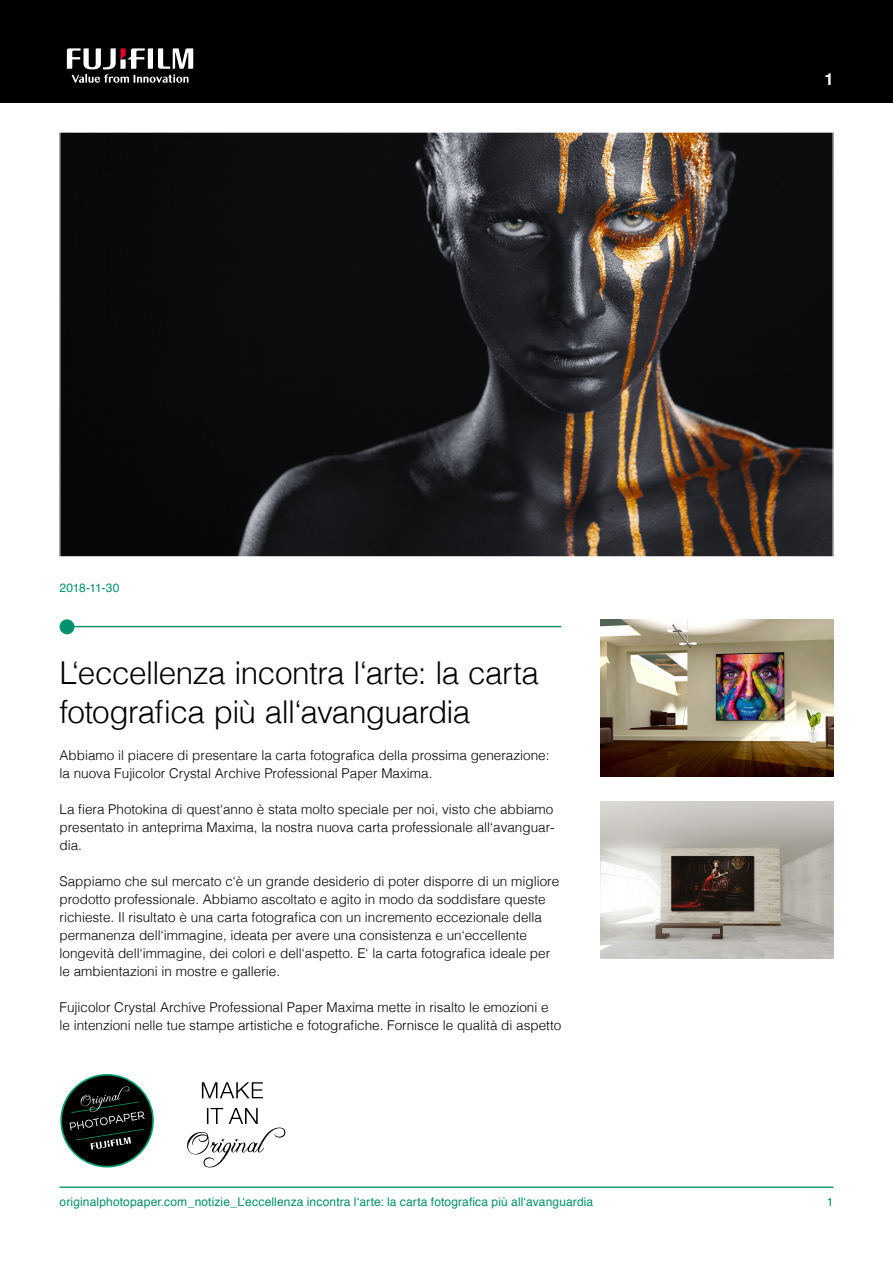
<style>
.page{position:relative;width:893px;height:1263px;background:#fff}
.page>*{position:absolute;margin:0;border:0;box-sizing:border-box;transform-origin:0 0}
.t1{font:300 31.5px/39px "Helvetica";letter-spacing:-.015em;color:#000}
.t2{font:700 16.5px "Helvetica";color:#fff}
.t3{font:300 13.5px/18px "Helvetica";color:#000}
.t4{font:12px "Helvetica";letter-spacing:.01em;color:#01916d}
</style>
<div class="page">
<div style="left:0;top:0;width:893px;height:102px;background:#000"></div>
<img style="left:62px;top:134px;width:769px;height:421px">
<svg style="left:67px;top:48px;width:126px;height:35px"></svg>
<svg style="left:60px;top:1074px;width:94px;height:94px"></svg>
<svg style="left:202px;top:1082px;width:61px;height:16px"></svg>
<svg style="left:187px;top:1108px;width:98px;height:59px"></svg>
<hr style="left:60px;top:1186px;width:773px;height:2px;background:#01916d">
<hr style="left:61px;top:626px;width:500px;height:1px;background:#01916d">
<div style="left:60px;top:619px;width:14px;height:15px;background:#01916d;border-radius:50%"></div>
<img style="left:600px;top:619px;width:233px;height:157px">
<img style="left:600px;top:801px;width:233px;height:157px">
<p class="t4" style="left:60px;top:578px;width:61px">2018-11-30</p>
<h1 class="t1" style="left:60px;top:651px;width:481px">L‘eccellenza incontra l‘arte: la carta fotografica più all‘avanguardia</h1>
<p class="t3" style="left:60px;top:745px;width:491px">Abbiamo il piacere di presentare la carta fotografica della prossima generazione: la nuova Fujicolor Crystal Archive Professional Paper Maxima.</p>
<p class="t3" style="left:60px;top:799px;width:497px;text-align:justify">La fiera Photokina di quest‘anno è stata molto speciale per noi, visto che abbiamo presentato in anteprima Maxima, la nostra nuova carta professionale all‘avanguar&shy;dia.</p>
<p class="t3" style="left:60px;top:871px;width:501px">Sappiamo che sul mercato c‘è un grande desiderio di poter disporre di un migliore prodotto professionale. Abbiamo ascoltato e agito in modo da soddisfare queste richieste. Il risultato è una carta fotografica con un incremento eccezionale della permanenza dell‘immagine, ideata per avere una consistenza e un‘eccellente longevità dell‘immagine, dei colori e dell‘aspetto. E‘ la carta fotografica ideale per le ambientazioni in mostre e gallerie.</p>
<p class="t3" style="left:60px;top:997px;width:503px">Fujicolor Crystal Archive Professional Paper Maxima mette in risalto le emozioni e le intenzioni nelle tue stampe artistiche e fotografiche. Fornisce le qualità di aspetto</p>
<p class="t4" style="left:60px;top:1192px;width:535px">originalphotopaper.com_notizie_L‘eccellenza incontra l‘arte: la carta fotografica più all‘avanguardia</p>
<p class="t2" style="left:825px;top:66px;width:11px">1</p>
<p class="t4" style="left:827px;top:1192px;width:8px">1</p>
</div>
